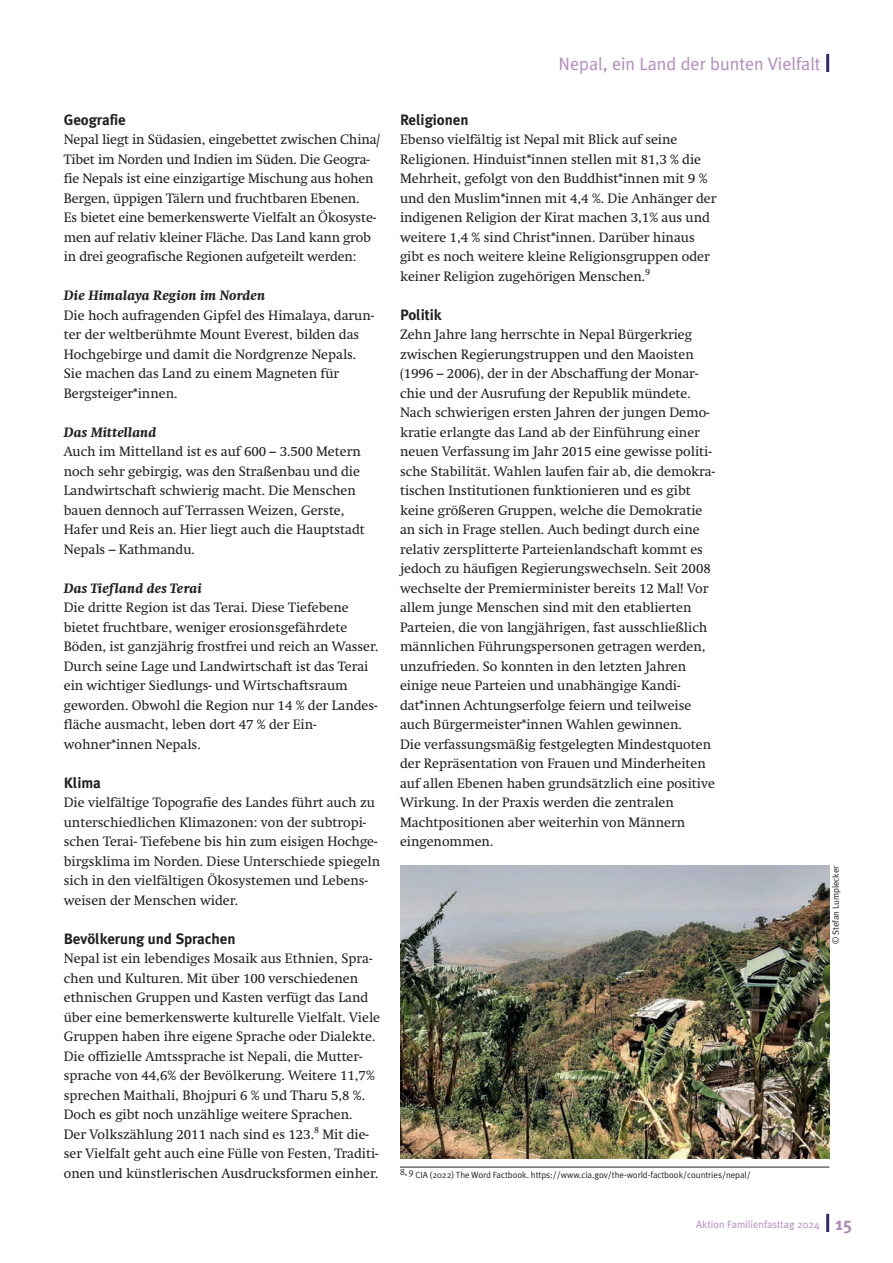
<style>
.page{position:relative;width:893px;height:1263px;background:#fff}
.page>*{position:absolute;margin:0;border:0;box-sizing:border-box;transform-origin:0 0}
.t1{font:18px "Meta Plus";color:#b289be}
.t2{font:700 15px "Meta Plus";letter-spacing:-.005em;color:#231f20}
.t3{font:13.5px/19.5px "Swift";color:#231f20}
.t4{font:italic 800 13.5px "Swift";letter-spacing:.005em;color:#231f20}
.t5{font:10.5px "Meta Plus";color:#b289be}
.t6{font:9px "Meta Plus";letter-spacing:-.005em;color:#231f20}
.s1{font-weight:700;font-size:18px}
</style>
<div class="page">
<hr style="left:826px;top:54px;width:3px;height:18px;background:#2d2b6f">
<hr style="left:826px;top:1214px;width:3px;height:18px;background:#2d2b6f">
<img style="left:400px;top:866px;width:429px;height:292px">
<hr style="left:400px;top:1167px;width:429px;height:1px;background:#231f20">
<p class="t2" style="left:64px;top:111px;width:64px">Geografie</p>
<p class="t3" style="left:64px;top:130px;width:318px">Nepal liegt in Südasien, eingebettet zwischen China/ Tibet im Norden und Indien im Süden. Die Geogra&shy;fie Nepals ist eine einzigartige Mischung aus hohen Bergen, üppigen Tälern und fruchtbaren Ebenen.<br>Es bietet eine bemerkenswerte Vielfalt an Ökosyste&shy;men auf relativ kleiner Fläche. Das Land kann grob in drei geografische Regionen aufgeteilt werden:</p>
<p class="t4" style="left:64px;top:287px;width:203px">Die Himalaya Region im Norden</p>
<p class="t3" style="left:64px;top:305px;width:312px">Die hoch aufragenden Gipfel des Himalaya, darun&shy;ter der weltberühmte Mount Everest, bilden das Hochgebirge und damit die Nordgrenze Nepals.<br>Sie machen das Land zu einem Magneten für Bergsteiger*innen.</p>
<p class="t4" style="left:64px;top:424px;width:94px">Das Mittelland</p>
<p class="t3" style="left:64px;top:442px;width:302px">Auch im Mittelland ist es auf 600 – 3.500 Metern noch sehr gebirgig, was den Straßenbau und die Landwirtschaft schwierig macht. Die Menschen bauen dennoch auf Terrassen Weizen, Gerste, Hafer und Reis an. Hier liegt auch die Hauptstadt Nepals – Kathmandu.</p>
<p class="t4" style="left:64px;top:580px;width:139px">Das Tiefland des Terai</p>
<p class="t3" style="left:64px;top:598px;width:316px">Die dritte Region ist das Terai. Diese Tiefebene bietet fruchtbare, weniger erosionsgefährdete Böden, ist ganzjährig frostfrei und reich an Wasser.<br>Durch seine Lage und Landwirtschaft ist das Terai ein wichtiger Siedlungs- und Wirtschaftsraum geworden. Obwohl die Region nur 14 % der Landes&shy;fläche ausmacht, leben dort 47 % der Ein&shy;wohner*innen Nepals.</p>
<p class="t2" style="left:64px;top:774px;width:39px">Klima</p>
<p class="t3" style="left:64px;top:793px;width:318px">Die vielfältige Topografie des Landes führt auch zu unterschiedlichen Klimazonen: von der subtropi&shy;schen Terai- Tiefebene bis hin zum eisigen Hochge&shy;birgsklima im Norden. Diese Unterschiede spiegeln sich in den vielfältigen Ökosystemen und Lebens&shy;weisen der Menschen wider.</p>
<p class="t2" style="left:64px;top:930px;width:173px">Bevölkerung und Sprachen</p>
<p class="t3" style="left:64px;top:949px;width:318px">Nepal ist ein lebendiges Mosaik aus Ethnien, Spra&shy;chen und Kulturen. Mit über 100 verschiedenen ethnischen Gruppen und Kasten verfügt das Land über eine bemerkenswerte kulturelle Vielfalt. Viele Gruppen haben ihre eigene Sprache oder Dialekte.<br>Die offizielle Amtssprache ist Nepali, die Mutter&shy;sprache von 44,6% der Bevölkerung. Weitere 11,7% sprechen Maithali, Bhojpuri 6 % und Tharu 5,8 %.<br>Doch es gibt noch unzählige weitere Sprachen.<br>Der Volkszählung 2011 nach sind es 123.<sup>8</sup> Mit die&shy;ser Vielfalt geht auch eine Fülle von Festen, Traditi&shy;onen und künstlerischen Ausdrucksformen einher.</p>
<h1 class="t1" style="left:559px;top:53px;width:264px">Nepal, ein Land der bunten Vielfalt</h1>
<p class="t2" style="left:400px;top:111px;width:70px">Religionen</p>
<p class="t3" style="left:400px;top:130px;width:318px">Ebenso vielfältig ist Nepal mit Blick auf seine Religionen. Hinduist*innen stellen mit 81,3 % die Mehrheit, gefolgt von den Buddhist*innen mit 9 % und den Muslim*innen mit 4,4 %. Die Anhänger der indigenen Religion der Kirat machen 3,1% aus und weitere 1,4 % sind Christ*innen. Darüber hinaus gibt es noch weitere kleine Religionsgruppen oder keiner Religion zugehörigen Menschen.<sup>9</sup></p>
<p class="t2" style="left:400px;top:306px;width:43px">Politik</p>
<p class="t3" style="left:400px;top:325px;width:317px">Zehn Jahre lang herrschte in Nepal Bürgerkrieg zwischen Regierungstruppen und den Maoisten (1996 – 2006), der in der Abschaffung der Monar&shy;chie und der Ausrufung der Republik mündete.<br>Nach schwierigen ersten Jahren der jungen Demo&shy;kratie erlangte das Land ab der Einführung einer neuen Verfassung im Jahr 2015 eine gewisse politi&shy;sche Stabilität. Wahlen laufen fair ab, die demokra&shy;tischen Institutionen funktionieren und es gibt keine größeren Gruppen, welche die Demokratie an sich in Frage stellen. Auch bedingt durch eine relativ zersplitterte Parteienlandschaft kommt es jedoch zu häufigen Regierungswechseln. Seit 2008 wechselte der Premierminister bereits 12 Mal! Vor allem junge Menschen sind mit den etablierten Parteien, die von langjährigen, fast ausschließlich männlichen Führungspersonen getragen werden, unzufrieden. So konnten in den letzten Jahren einige neue Parteien und unabhängige Kandi&shy;dat*innen Achtungserfolge feiern und teilweise auch Bürgermeister*innen Wahlen gewinnen.<br>Die verfassungsmäßig festgelegten Mindestquoten der Repräsentation von Frauen und Minderheiten auf allen Ebenen haben grundsätzlich eine positive Wirkung. In der Praxis werden die zentralen Machtpositionen aber weiterhin von Männern eingenommen.</p>
<p class="t6" style="left:830px;top:944px;width:80px;rotate:-90deg">© Stefan Lumplecker</p>
<p class="t6" style="left:400px;top:1169px;width:352px">8, 9 CIA (2022) The Word Factbook. https://www.cia.gov/the-world-factbook/countries/nepal/</p>
<p class="t5" style="left:696px;top:1218px;width:157px">Aktion Familienfasttag 2024 <span class="s1">15</span></p>
</div>
